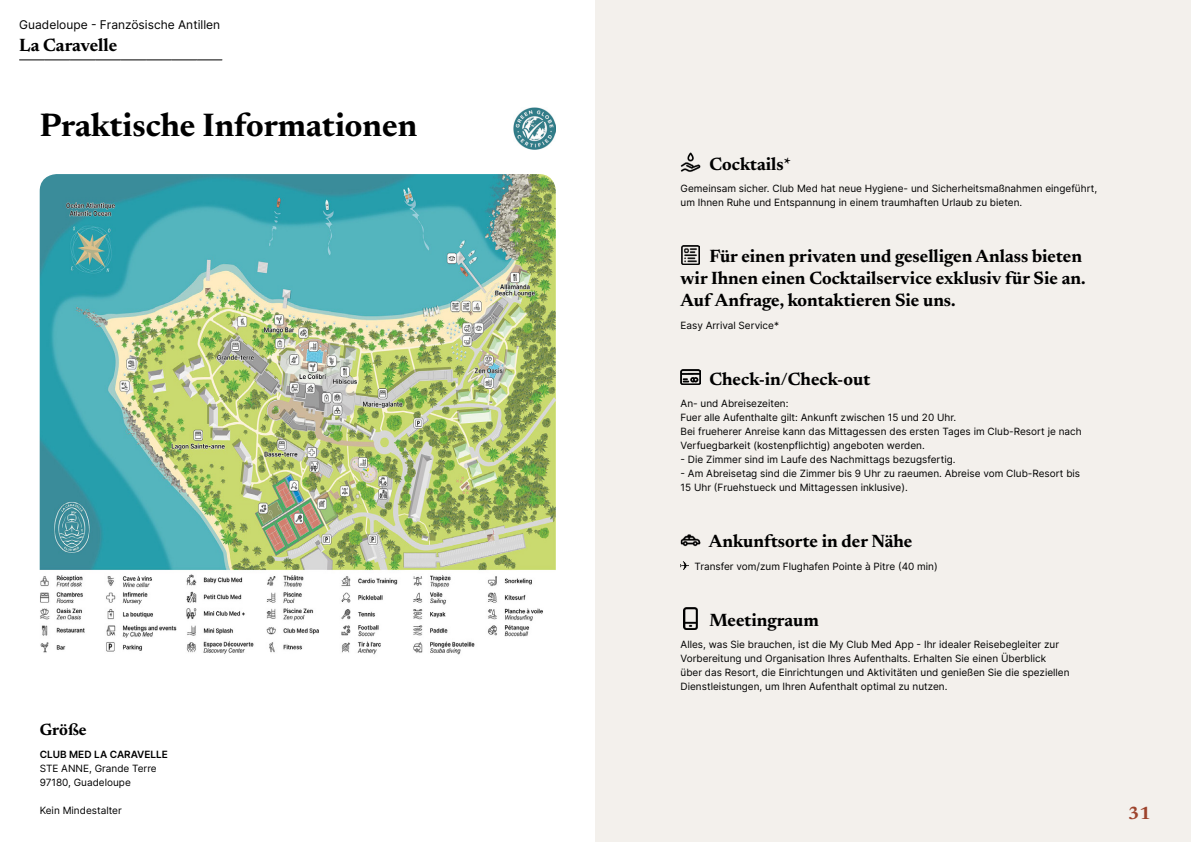
<style>
.page{position:relative;width:1191px;height:842px;background:#fff}
.page>*{position:absolute;margin:0;border:0;box-sizing:border-box;transform-origin:0 0}
.t1{font:700 33px "Newsreader 24 pt";color:#000}
.t2{font:700 18px/22px "Newsreader 24 pt";color:#000}
.t3{font:700 18px "Newsreader 24 pt";color:#9d432c}
.t4{font:700 16.5px "Newsreader 24 pt";color:#000}
.t5{font:12px "Inter";color:#000}
.t6{font:10px/14px "Inter";color:#000}
.t7{font:600 10px "Inter";color:#000}
</style>
<div class="page">
<div style="left:595px;top:0;width:596px;height:842px;background:#f3f0ec"></div>
<img style="left:40px;top:174px;width:516px;height:481px">
<svg style="left:20px;top:60px;width:202px;height:1px"></svg>
<img style="left:513px;top:107px;width:43px;height:43px">
<img style="left:680px;top:152px;width:20px;height:20px">
<img style="left:681px;top:245px;width:18px;height:20px">
<img style="left:680px;top:370px;width:20px;height:15px">
<img style="left:680px;top:534px;width:20px;height:13px">
<svg style="left:680px;top:561px;width:9px;height:9px"></svg>
<img style="left:684px;top:608px;width:13px;height:21px">
<p class="t5" style="left:19px;top:15px;width:202px">Guadeloupe - Französische Antillen</p>
<h2 class="t2" style="left:19px;top:33px;width:100px">La Caravelle</h2>
<h1 class="t1" style="left:40px;top:101px;width:379px">Praktische Informationen</h1>
<h3 class="t4" style="left:40px;top:718px;width:49px">Größe</h3>
<p class="t7" style="left:40px;top:747px;width:130px">CLUB MED LA CARAVELLE</p>
<p class="t6" style="left:40px;top:761px;width:119px">STE ANNE, Grande Terre<br>97180, Guadeloupe</p>
<p class="t6" style="left:40px;top:803px;width:84px">Kein Mindestalter</p>
<h2 class="t2" style="left:709px;top:151px;width:83px">Cocktails*</h2>
<p class="t6" style="left:680px;top:181px;width:418px">Gemeinsam sicher. Club Med hat neue Hygiene- und Sicherheitsmaßnahmen eingeführt, um Ihnen Ruhe und Entspannung in einem traumhaften Urlaub zu bieten.</p>
<h2 class="t2" style="left:680px;top:244px;width:406px;text-indent:29px">Für einen privaten und geselligen Anlass bieten wir Ihnen einen Cocktailservice exklusiv für Sie an.<br>Auf Anfrage, kontaktieren Sie uns.</h2>
<p class="t6" style="left:680px;top:318px;width:100px">Easy Arrival Service*</p>
<h2 class="t2" style="left:709px;top:367px;width:162px">Check-in/Check-out</h2>
<p class="t6" style="left:680px;top:396px;width:402px">An- und Abreisezeiten:<br>Fuer alle Aufenthalte gilt: Ankunft zwischen 15 und 20 Uhr.<br>Bei frueherer Anreise kann das Mittagessen des ersten Tages im Club-Resort je nach Verfuegbarkeit (kostenpflichtig) angeboten werden.</p>
<p class="t6" style="left:680px;top:452px;width:276px">- Die Zimmer sind im Laufe des Nachmittags bezugsfertig.</p>
<p class="t6" style="left:680px;top:466px;width:401px">- Am Abreisetag sind die Zimmer bis 9 Uhr zu raeumen. Abreise vom Club-Resort bis<br>15 Uhr (Fruehstueck und Mittagessen inklusive).</p>
<h2 class="t2" style="left:709px;top:529px;width:205px">Ankunftsorte in der Nähe</h2>
<p class="t6" style="left:694px;top:559px;width:245px">Transfer vom/zum Flughafen Pointe à Pitre (40 min)</p>
<h2 class="t2" style="left:709px;top:608px;width:111px">Meetingraum</h2>
<p class="t6" style="left:680px;top:637px;width:390px">Alles, was Sie brauchen, ist die My Club Med App - Ihr idealer Reisebegleiter zur Vorbereitung und Organisation Ihres Aufenthalts. Erhalten Sie einen Überblick über das Resort, die Einrichtungen und Aktivitäten und genießen Sie die speziellen Dienstleistungen, um Ihren Aufenthalt optimal zu nutzen.</p>
<h2 class="t3" style="left:1128px;top:800px;width:24px">31</h2>
</div>
